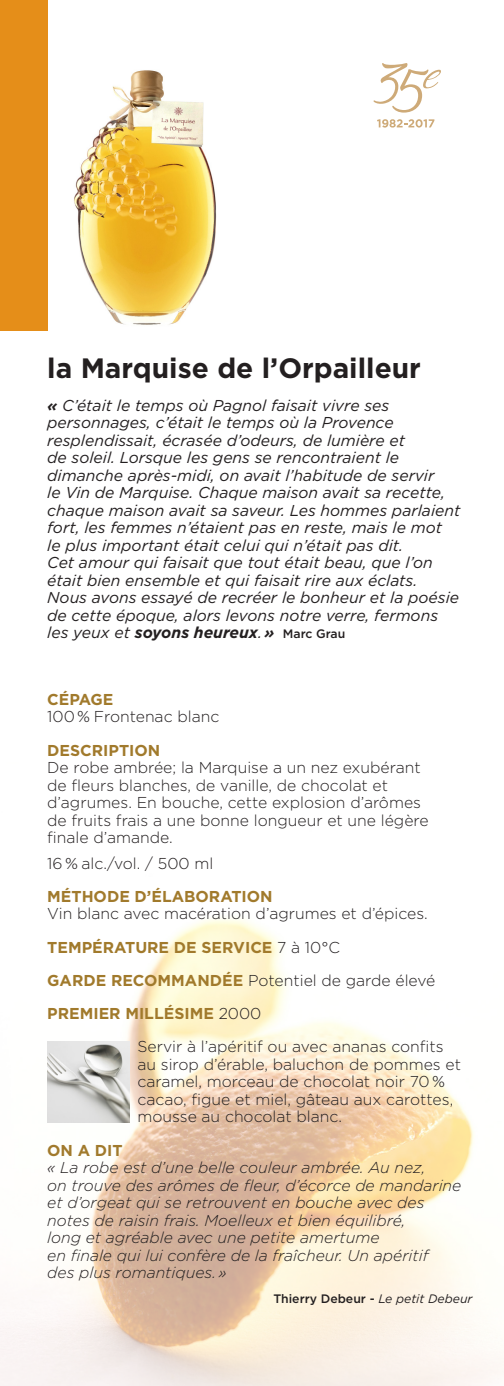
<style>
.page{position:relative;width:504px;height:1386px;background:#fff}
.page>*{position:absolute;margin:0;border:0;box-sizing:border-box;transform-origin:0 0}
.t1{font:700 28px "Gotham";color:#231f20}
.t2{font:italic 15.75px/17.5px "Gotham";color:#231f20}
.t3{font:300 15.75px/17.5px "Gotham";color:#231f20}
.t4{font:italic 300 15.75px/17.5px "Gotham";color:#231f20}
.t5{font:700 15.75px "Gotham";color:#a17a2c}
.t6{font:500 12.25px "Gotham";color:#231f20}
.s1{font-weight:700}
.s2{font-weight:500;font-style:normal;font-size:12.25px}
.s3{font-weight:700;color:#a17a2c}
.s4{font-weight:300;color:#231f20}
.s5{font-weight:700;font-style:normal;color:#a17a2c}
.s6{font-weight:400;font-style:italic}
</style>
<div class="page">
<img style="left:0;top:918px;width:504px;height:468px">
<div style="left:0;top:0;width:47px;height:330px;background:#e58e19"></div>
<img style="left:47px;top:1041px;width:83px;height:81px">
<img style="left:74px;top:70px;width:143px;height:255px">
<svg style="left:373px;top:63px;width:68px;height:50px"></svg>
<svg style="left:377px;top:119px;width:57px;height:9px"></svg>
<p class="t1" style="left:47px;top:349px;width:375px">la Marquise de l’Orpailleur</p>
<p class="t2" style="left:47px;top:396px;width:415px"><span class="s1">«</span> C’était le temps où Pagnol faisait vivre ses personnages, c’était le temps où la Provence resplendissait, écrasée d’odeurs, de lumière et<br>de soleil. Lorsque les gens se rencontraient le dimanche après-midi, on avait l’habitude de servir<br>le Vin de Marquise. Chaque maison avait sa recette, chaque maison avait sa saveur. Les hommes parlaient fort, les femmes n’étaient pas en reste, mais le mot<br>le plus important était celui qui n’était pas dit.<br>Cet amour qui faisait que tout était beau, que l’on était bien ensemble et qui faisait rire aux éclats.<br>Nous avons essayé de recréer le bonheur et la poésie de cette époque, alors levons notre verre, fermons les yeux et <span class="s1">soyons heureux</span>. <span class="s1">»</span> <span class="s2">Marc Grau</span></p>
<p class="t3" style="left:47px;top:690px;width:174px"><span class="s3">CÉPAGE<br></span>100 % Frontenac blanc</p>
<p class="t3" style="left:47px;top:741px;width:383px"><span class="s3">DESCRIPTION<br></span>De robe ambrée; la Marquise a un nez exubérant de fleurs blanches, de vanille, de chocolat et d’agrumes. En bouche, cette explosion d’arômes de fruits frais a une bonne longueur et une légère finale d’amande.</p>
<p class="t3" style="left:47px;top:854px;width:168px">16 % alc./vol. / 500 ml</p>
<p class="t3" style="left:47px;top:887px;width:382px"><span class="s3">MÉTHODE D’ÉLABORATION<br></span>Vin blanc avec macération d’agrumes et d’épices.</p>
<p class="t5" style="left:47px;top:937px;width:294px">TEMPÉRATURE DE SERVICE <span class="s4">7 à 10°C</span></p>
<p class="t3" style="left:47px;top:971px;width:390px"><span class="s3">GARDE RECOMMANDÉE</span> Potentiel de garde élevé</p>
<p class="t5" style="left:47px;top:1003px;width:216px">PREMIER MILLÉSIME <span class="s4">2000</span></p>
<p class="t3" style="left:137px;top:1038px;width:325px">Servir à l’apéritif ou avec ananas confits au sirop d’érable, baluchon de pommes et caramel, morceau de chocolat noir 70 % cacao, figue et miel, gâteau aux carottes, mousse au chocolat blanc.</p>
<p class="t4" style="left:47px;top:1141px;width:416px"><span class="s5">ON A DIT<br></span>« La robe est d’une belle couleur ambrée. Au nez,<br>on trouve des arômes de fleur, d’écorce de mandarine et d’orgeat qui se retrouvent en bouche avec des notes de raisin frais. Moelleux et bien équilibré,<br>long et agréable avec une petite amertume<br>en finale qui lui confère de la fraîcheur. Un apéritif<br>des plus romantiques. »</p>
<p class="t6" style="left:273px;top:1291px;width:201px">Thierry Debeur - <span class="s6">Le petit Debeur</span></p>
</div>
